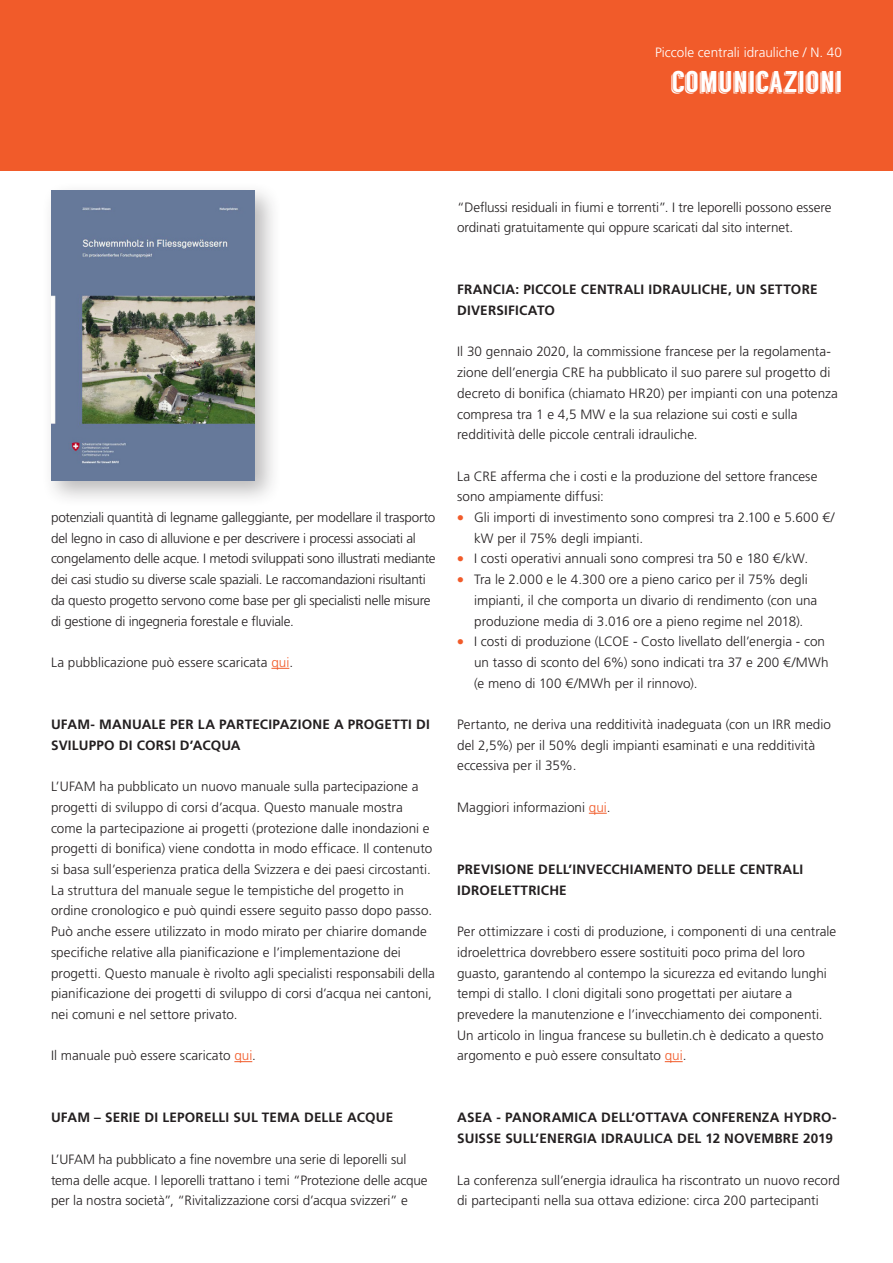
<style>
.page{position:relative;width:893px;height:1263px;background:#fff}
.page>*{position:absolute;margin:0;border:0;box-sizing:border-box;transform-origin:0 0}
.Merkblattzwischentit{font:30px "Langdon";color:#fff}
.Fliesstext{font:300 13.5px/20.7px "Frutiger LT Std";color:#231f20}
.Indent_01{font:300 13.5px/20.7px "Frutiger LT Std";letter-spacing:.005em;color:#231f20}
.Paragraphentitel{font:700 13.5px/20.7px "Frutiger LT Std";letter-spacing:.015em;color:#231f20}
.Zielpublikum{font:300 13.5px "Frutiger LT Std";color:#fff}
.s1{color:#f15b2a}
</style>
<div class="page">
<div style="left:0;top:0;width:893px;height:170px;background:#f15b2a"></div>
<svg style="left:271px;top:668px;width:18px;height:1px"></svg>
<svg style="left:234px;top:1061px;width:18px;height:1px"></svg>
<svg style="left:589px;top:813px;width:18px;height:1px"></svg>
<svg style="left:665px;top:1061px;width:18px;height:1px"></svg>
<div style="left:41px;top:181px;width:241px;height:326px;background:#231f20;opacity:.31"></div>
<img style="left:51px;top:191px;width:204px;height:290px">
<p class="Zielpublikum" style="left:655px;top:45px;width:188px">Piccole centrali idrauliche / N. 40</p>
<p class="Merkblattzwischentit" style="left:671px;top:64px;width:173px">COMUNICAZIONI</p>
<p class="Fliesstext" style="left:51px;top:507px;width:386px">potenziali quantità di legname galleggiante, per modellare il trasporto del legno in caso di alluvione e per descrivere i processi associati al congelamento delle acque. I metodi sviluppati sono illustrati mediante dei casi studio su diverse scale spaziali. Le raccomandazioni risultanti da questo progetto servono come base per gli specialisti nelle misure di gestione di ingegneria forestale e fluviale.</p>
<p class="Fliesstext" style="left:51px;top:652px;width:244px">La pubblicazione può essere scaricata <span class="s1">qui</span>.</p>
<p class="Paragraphentitel" style="left:51px;top:714px;width:380px">UFAM- MANUALE PER LA PARTECIPAZIONE A PROGETTI DI<br>SVILUPPO DI CORSI D’ACQUA</p>
<p class="Fliesstext" style="left:51px;top:776px;width:385px">L’UFAM ha pubblicato un nuovo manuale sulla partecipazione a progetti di sviluppo di corsi d’acqua. Questo manuale mostra come la partecipazione ai progetti (protezione dalle inondazioni e progetti di bonifica) viene condotta in modo efficace. Il contenuto si basa sull’esperienza pratica della Svizzera e dei paesi circostanti.<br>La struttura del manuale segue le tempistiche del progetto in ordine cronologico e può quindi essere seguito passo dopo passo.<br>Può anche essere utilizzato in modo mirato per chiarire domande specifiche relative alla pianificazione e l’implementazione dei progetti. Questo manuale è rivolto agli specialisti responsabili della pianificazione dei progetti di sviluppo di corsi d’acqua nei cantoni, nei comuni e nel settore privato.</p>
<p class="Fliesstext" style="left:51px;top:1045px;width:206px">Il manuale può essere scaricato <span class="s1">qui</span>.</p>
<p class="Paragraphentitel" style="left:51px;top:1107px;width:344px">UFAM – SERIE DI LEPORELLI SUL TEMA DELLE ACQUE</p>
<p class="Fliesstext" style="left:51px;top:1149px;width:378px">L’UFAM ha pubblicato a fine novembre una serie di leporelli sul tema delle acque. I leporelli trattano i temi “Protezione delle acque per la nostra società”, “Rivitalizzazione corsi d’acqua svizzeri” e</p>
<p class="Fliesstext" style="left:457px;top:197px;width:376px">“Deflussi residuali in fiumi e torrenti”. I tre leporelli possono essere ordinati gratuitamente qui oppure scaricati dal sito internet.</p>
<p class="Paragraphentitel" style="left:457px;top:279px;width:362px">FRANCIA: PICCOLE CENTRALI IDRAULICHE, UN SETTORE<br>DIVERSIFICATO</p>
<p class="Fliesstext" style="left:457px;top:342px;width:382px">Il 30 gennaio 2020, la commissione francese per la regolamenta&shy;zione dell’energia CRE ha pubblicato il suo parere sul progetto di decreto di bonifica (chiamato HR20) per impianti con una potenza compresa tra 1 e 4,5 MW e la sua relazione sui costi e sulla redditività delle piccole centrali idrauliche.</p>
<p class="Fliesstext" style="left:457px;top:466px;width:362px">La CRE afferma che i costi e la produzione del settore francese sono ampiamente diffusi:</p>
<p class="Indent_01" style="left:474px;top:507px;width:362px;text-indent:-17px"><span class="s1">●</span> Gli importi di investimento sono compresi tra 2.100 e 5.600 €/ kW per il 75% degli impianti.</p>
<p class="Indent_01" style="left:457px;top:549px;width:353px"><span class="s1">●</span> I costi operativi annuali sono compresi tra 50 e 180 €/kW.</p>
<p class="Indent_01" style="left:474px;top:569px;width:345px;text-indent:-17px"><span class="s1">●</span> Tra le 2.000 e le 4.300 ore a pieno carico per il 75% degli impianti, il che comporta un divario di rendimento (con una produzione media di 3.016 ore a pieno regime nel 2018).</p>
<p class="Indent_01" style="left:474px;top:631px;width:356px;text-indent:-17px"><span class="s1">●</span> I costi di produzione (LCOE - Costo livellato dell’energia - con un tasso di sconto del 6%) sono indicati tra 37 e 200 €/MWh (e meno di 100 €/MWh per il rinnovo).</p>
<p class="Fliesstext" style="left:457px;top:714px;width:375px">Pertanto, ne deriva una redditività inadeguata (con un IRR medio del 2,5%) per il 50% degli impianti esaminati e una redditività eccessiva per il 35%.</p>
<p class="Fliesstext" style="left:457px;top:797px;width:155px">Maggiori informazioni <span class="s1">qui</span>.</p>
<p class="Paragraphentitel" style="left:457px;top:859px;width:348px">PREVISIONE DELL’INVECCHIAMENTO DELLE CENTRALI<br>IDROELETTRICHE</p>
<p class="Fliesstext" style="left:457px;top:921px;width:381px">Per ottimizzare i costi di produzione, i componenti di una centrale idroelettrica dovrebbero essere sostituiti poco prima del loro guasto, garantendo al contempo la sicurezza ed evitando lunghi tempi di stallo. I cloni digitali sono progettati per aiutare a prevedere la manutenzione e l’invecchiamento dei componenti.<br>Un articolo in lingua francese su bulletin.ch è dedicato a questo argomento e può essere consultato <span class="s1">qui</span>.</p>
<p class="Paragraphentitel" style="left:457px;top:1107px;width:381px">ASEA - PANORAMICA DELL’OTTAVA CONFERENZA HYDRO-<br>SUISSE SULL’ENERGIA IDRAULICA DEL 12 NOVEMBRE 2019</p>
<p class="Fliesstext" style="left:457px;top:1170px;width:384px">La conferenza sull’energia idraulica ha riscontrato un nuovo record di partecipanti nella sua ottava edizione: circa 200 partecipanti</p>
</div>
